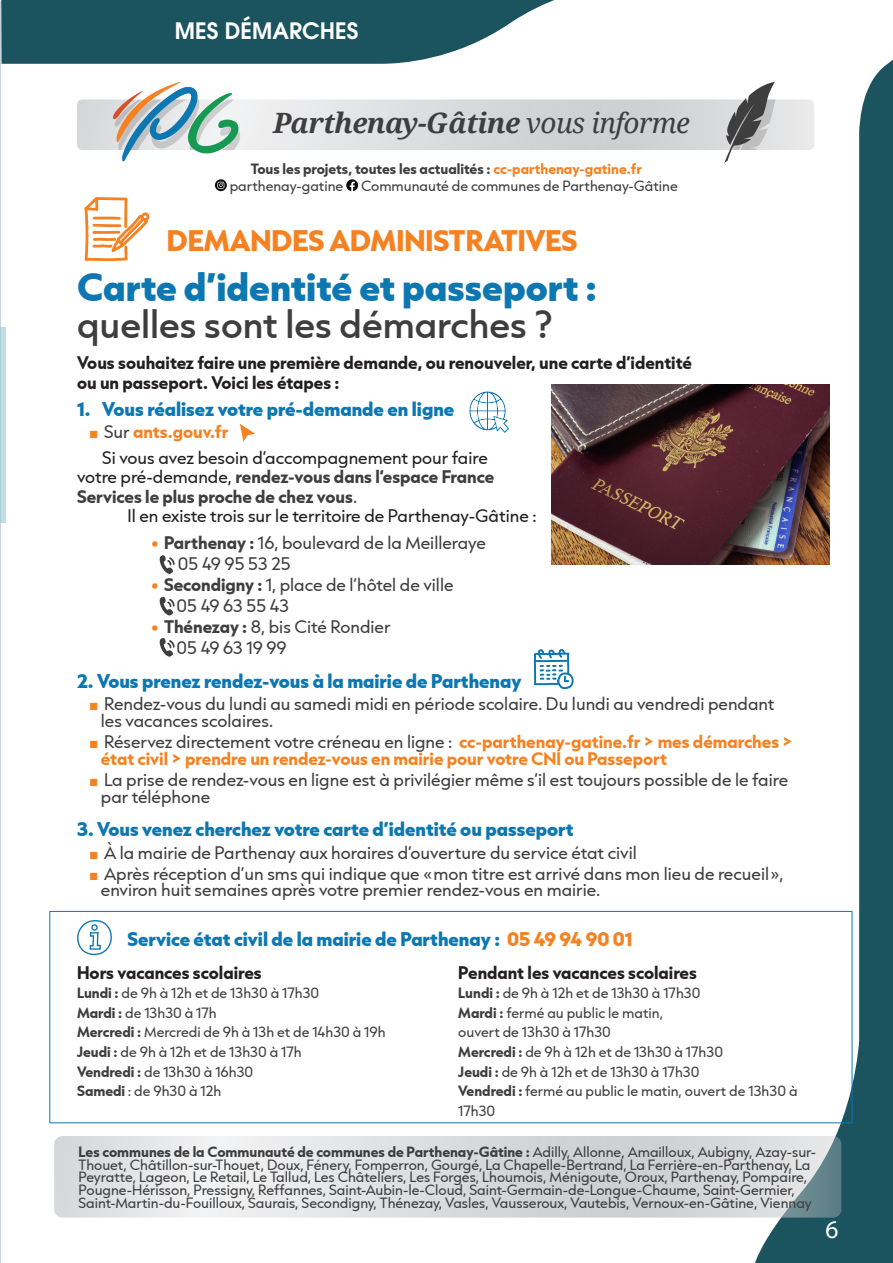
<style>
.page{position:relative;width:893px;height:1263px;background:#fff}
.page>*{position:absolute;margin:0;border:0;box-sizing:border-box;transform-origin:0 0}
.t1{font:800 33.6px/36.3px "Capitana";color:#0d77b1}
.t2{font:italic 700 28.05px "Droid Serif";letter-spacing:-.02em;color:#3e3e3f}
.t3{font:25.5px "Myriad";color:#fff}
.t4{font:800 25.2px "Capitana";color:#f58222}
.t5{font:600 22.5px "Avant Garde";color:#fff}
.t6{font:800 16.8px "Capitana";color:#0d77b1}
.t7{font:15.45px/21px "Capitana";color:#3e3e3f}
.t8{font:700 15.45px/19.6px "Capitana";color:#231f20}
.t9{font:700 15.45px/16.8px "Capitana";color:#f58222}
.t10{font:15.45px/25.2px "Capitana";color:#231f20}
.t11{font:700 15.45px "Capitana";color:#3e3e3f}
.t12{font:12.6px/19.6px "Capitana";color:#3e3e3f}
.t13{font:700 12.6px/16.8px "Capitana";color:#3e3e3f}
.s1{font-weight:400}
.s2{color:#f58222}
.s3{font-weight:500;color:#3e3e3f}
.s4{font-family:"Arial";font-weight:700;color:#f58222}
.s5{color:#3e3e3f}
.s6{font-weight:700;color:#f58222}
.s7{font-weight:400;color:#231f20}
.s8{font-family:"Darwin Pro";font-weight:700;color:#f58222}
.s9{font-weight:700}
.s10{font-family:"Arial"}
.s11{font-weight:400;color:#3e3e3f}
</style>
<div class="page">
<svg style="left:745px;top:64px;width:148px;height:1199px"></svg>
<svg style="left:1px;top:0;width:892px;height:64px;fill:#1b535e"></svg>
<div style="left:0;top:328px;width:5px;height:195px;background:#c1dde5"></div>
<svg style="left:724px;top:82px;width:57px;height:81px"></svg>
<svg style="left:113px;top:82px;width:128px;height:79px"></svg>
<img style="left:54px;top:1136px;width:787px;height:81px">
<svg style="left:84px;top:197px;width:66px;height:65px"></svg>
<div style="left:92px;top:244px;width:20px;height:4px;border:3px solid #f58222;border-radius:50%"></div>
<svg style="left:534px;top:649px;width:40px;height:40px"></svg>
<svg style="left:160px;top:555px;width:15px;height:19px"></svg>
<svg style="left:160px;top:597px;width:15px;height:18px"></svg>
<svg style="left:160px;top:638px;width:15px;height:19px"></svg>
<svg style="left:240px;top:424px;width:15px;height:18px"></svg>
<img style="left:551px;top:384px;width:279px;height:180px">
<div style="left:49px;top:911px;width:803px;height:212px;border:1px solid #0d77b1"></div>
<svg style="left:77px;top:920px;width:35px;height:35px"></svg>
<svg style="left:469px;top:391px;width:40px;height:42px"></svg>
<svg style="left:346px;top:179px;width:12px;height:12px"></svg>
<svg style="left:215px;top:179px;width:12px;height:12px"></svg>
<svg style="left:217px;top:182px;width:7px;height:7px"></svg>
<p class="t5" style="left:175px;top:16px;width:185px">MES DÉMARCHES</p>
<p class="t2" style="left:273px;top:105px;width:419px">Parthenay-Gâtine <span class="s1">vous informe</span></p>
<p class="t13" style="left:230px;top:160px;width:414px;text-indent:21px">Tous les projets, toutes les actualités : <span class="s2">cc-parthenay-gatine.fr </span><span class="s1">parthenay-gatine</span></p>
<p class="t12" style="left:361px;top:176px;width:318px">Communauté de communes de Parthenay-Gâtine</p>
<p class="t4" style="left:167px;top:221px;width:412px">DEMANDES ADMINISTRATIVES</p>
<p class="t1" style="left:77px;top:268px;width:521px">Carte d’identité et passeport : <span class="s3">quelles sont les démarches ?</span></p>
<p class="t8" style="left:77px;top:352px;width:616px">Vous souhaitez faire une première demande, ou renouveler, une carte d’identité ou un passeport. Voici les étapes :</p>
<p class="t6" style="left:77px;top:396px;width:379px">1. Vous réalisez votre pré-demande en ligne</p>
<p class="t10" style="left:102px;top:419px;width:387px;text-indent:-13px"><span class="s4">■</span> <span class="s5">Sur</span> <span class="s6">ants.gouv.fr<br></span>Si vous avez besoin d’accompagnement pour faire</p>
<p class="t11" style="left:77px;top:465px;width:419px"><span class="s7">votre pré-demande,</span> rendez-vous dans l’espace France</p>
<p class="t11" style="left:77px;top:485px;width:282px">Services le plus proche de chez vous<span class="s1">.</span></p>
<p class="t10" style="left:128px;top:503px;width:410px">Il en existe trois sur le territoire de Parthenay-Gâtine :</p>
<p class="t7" style="left:178px;top:532px;width:309px;text-indent:-27px"><span class="s8">•</span> <span class="s9">Parthenay :</span> 16, boulevard de la Meilleraye<br>05 49 95 53 25</p>
<p class="t7" style="left:177px;top:574px;width:278px;text-indent:-25px"><span class="s8">•</span> <span class="s9">Secondigny :</span> 1, place de l’hôtel de ville<br>05 49 63 55 43</p>
<p class="t7" style="left:177px;top:616px;width:215px;text-indent:-25px"><span class="s8">•</span> <span class="s9">Thénezay :</span> 8, bis Cité Rondier<br>05 49 63 19 99</p>
<p class="t6" style="left:77px;top:668px;width:446px">2. Vous prenez rendez-vous à la mairie de Parthenay</p>
<p class="t7" style="left:101px;top:695px;width:675px;line-height:16.8px;text-indent:-12px"><span class="s4">■</span> Rendez-vous du lundi au samedi midi en période scolaire. Du lundi au vendredi pendant les vacances scolaires.</p>
<p class="t9" style="left:101px;top:732px;width:694px;text-indent:-12px"><span class="s10">■</span> <span class="s11">Réservez directement votre créneau en ligne :</span> cc-parthenay-gatine.fr &gt; mes démarches &gt; état civil &gt; prendre un rendez-vous en mairie pour votre CNI ou Passeport</p>
<p class="t7" style="left:101px;top:771px;width:689px;line-height:16.8px;text-indent:-12px"><span class="s4">■</span> La prise de rendez-vous en ligne est à privilégier même s’il est toujours possible de le faire par téléphone</p>
<p class="t6" style="left:77px;top:816px;width:498px">3. Vous venez cherchez votre carte d’identité ou passeport</p>
<p class="t7" style="left:89px;top:841px;width:549px"><span class="s4">■</span> À la mairie de Parthenay aux horaires d’ouverture du service état civil</p>
<p class="t7" style="left:101px;top:864px;width:684px;line-height:16.8px;text-indent:-12px"><span class="s4">■</span> Après réception d’un sms qui indique que «mon titre est arrivé dans mon lieu de recueil », environ huit semaines après votre premier rendez-vous en mairie.</p>
<p class="t6" style="left:127px;top:927px;width:507px">Service état civil de la mairie de Parthenay : <span class="s2">05 49 94 90 01</span></p>
<p class="t8" style="left:77px;top:962px;width:186px">Hors vacances scolaires</p>
<p class="t12" style="left:77px;top:983px;width:310px"><span class="s9">Lundi :</span> de 9h à 12h et de 13h30 à 17h30<br><span class="s9">Mardi :</span> de 13h30 à 17h<br><span class="s9">Mercredi :</span> Mercredi de 9h à 13h et de 14h30 à 19h<br><span class="s9">Jeudi :</span> de 9h à 12h et de 13h30 à 17h<br><span class="s9">Vendredi :</span> de 13h30 à 16h30<br><span class="s9">Samedi</span> : de 9h30 à 12h</p>
<p class="t8" style="left:458px;top:962px;width:240px">Pendant les vacances scolaires</p>
<p class="t12" style="left:458px;top:983px;width:341px"><span class="s9">Lundi :</span> de 9h à 12h et de 13h30 à 17h30<br><span class="s9">Mardi :</span> fermé au public le matin,<br>ouvert de 13h30 à 17h30<br><span class="s9">Mercredi :</span> de 9h à 12h et de 13h30 à 17h30<br><span class="s9">Jeudi :</span> de 9h à 12h et de 13h30 à 17h30<br><span class="s9">Vendredi :</span> fermé au public le matin, ouvert de 13h30 à<br>17h30</p>
<p class="t12" style="left:79px;top:1145px;width:739px;line-height:12.6px"><span class="s9">Les communes de la Communauté de communes de Parthenay-Gâtine :</span> Adilly, Allonne, Amailloux, Aubigny, Azay-sur-Thouet, Châtillon-sur-Thouet, Doux, Fénery, Fomperron, Gourgé, La Chapelle-Bertrand, La Ferrière-en-Parthenay, La Peyratte, Lageon, Le Retail, Le Tallud, Les Châteliers, Les Forges, Lhoumois, Ménigoute, Oroux, Parthenay, Pompaire, Pougne-Hérisson, Pressigny, Reffannes, Saint-Aubin-le-Cloud, Saint-Germain-de-Longue-Chaume, Saint-Germier, Saint-Martin-du-Fouilloux, Saurais, Secondigny, Thénezay, Vasles, Vausseroux, Vautebis, Vernoux-en-Gâtine, Viennay</p>
<p class="t3" style="left:825px;top:1217px;width:15px">6</p>
</div>
